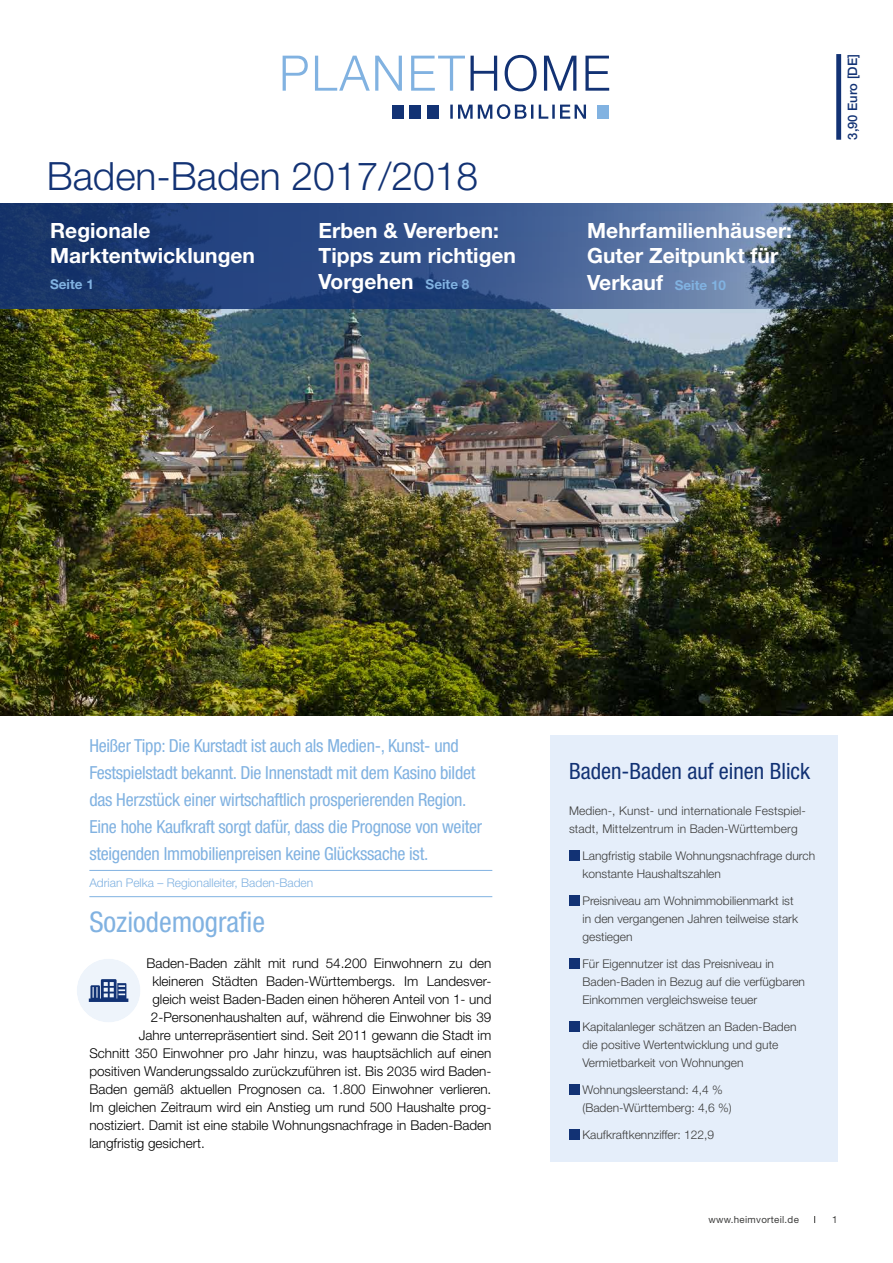
<style>
.page{position:relative;width:893px;height:1263px;background:#fff}
.page>*{position:absolute;margin:0;border:0;box-sizing:border-box;transform-origin:0 0}
.t1{font:300 39px "Helvetica Neue LT Std";color:#123274}
.t2{font:condensed 28.5px "Helvetica Neue LT Std";color:#81b2e1}
.t3{font:condensed 22.5px "Helvetica Neue LT Std";color:#123274}
.t4{font:700 21px/25.7px "Helvetica Neue LT Std";color:#fff}
.t5{font:condensed 18px/27px "Helvetica Neue LT Std";letter-spacing:-.015em;color:#81b2e1}
.t6{font:300 13.5px "Helvetica Neue LT Std";color:#000}
.t7{font:700 13.5px "Helvetica Neue LT Std";color:#81b2e1}
.t8{font:500 13.05px "Helvetica Neue LT Std";color:#123274}
.t9{font:300 12px/18px "Helvetica Neue LT Std";color:#3c3c3b}
.t10{font:300 12px "Helvetica Neue LT Std";color:#81b2e1}
.t11{font:9.75px "Helvetica Neue LT Std";letter-spacing:.03em;color:#3c3c3b}
.s1{font-size:13.5px;color:#81b2e1}
</style>
<div class="page">
<div style="left:77px;top:959px;width:63px;height:63px;background:#eef4fb;border-radius:50%"></div>
<svg style="left:89px;top:979px;width:39px;height:23px"></svg>
<div style="left:550px;top:735px;width:288px;height:426px;background:#e5eefa"></div>
<div style="left:569px;top:850px;width:10px;height:10px;background:#123274"></div>
<div style="left:569px;top:895px;width:10px;height:10px;background:#123274"></div>
<div style="left:569px;top:958px;width:10px;height:10px;background:#123274"></div>
<div style="left:569px;top:1021px;width:10px;height:10px;background:#123274"></div>
<div style="left:569px;top:1084px;width:10px;height:10px;background:#123274"></div>
<div style="left:569px;top:1129px;width:10px;height:10px;background:#123274"></div>
<hr style="left:89px;top:870px;width:403px;height:1px;background:#81b2e1">
<hr style="left:89px;top:896px;width:403px;height:1px;background:#81b2e1">
<img style="left:0;top:309px;width:893px;height:407px">
<div style="left:836px;top:54px;width:5px;height:86px;background:#123274"></div>
<svg style="left:471px;top:55px;width:138px;height:36px"></svg>
<svg style="left:283px;top:56px;width:182px;height:35px"></svg>
<div style="left:597px;top:105px;width:12px;height:14px;background:#81b2e1"></div>
<div style="left:392px;top:105px;width:12px;height:14px;background:#123274"></div>
<div style="left:409px;top:105px;width:12px;height:14px;background:#123274"></div>
<div style="left:427px;top:105px;width:12px;height:14px;background:#123274"></div>
<svg style="left:450px;top:104px;width:136px;height:15px"></svg>
<svg style="left:0;top:203px;width:893px;height:106px;background:#35507d"></svg>
<h1 class="t1" style="left:47px;top:152px;width:433px">Baden-Baden 2017/2018</h1>
<h3 class="t4" style="left:319px;top:217px;width:199px">Erben &amp; Vererben:<br>Tipps zum richtigen<br>Vorgehen <span class="s1">Seite 8</span></h3>
<h3 class="t4" style="left:587px;top:217px;width:206px;line-height:26.1px">Mehrfamilienhäuser:<br>Guter Zeitpunkt für<br>Verkauf <span class="s1">Seite 10</span></h3>
<h3 class="t4" style="left:50px;top:217px;width:206px;line-height:25.2px">Regionale<br>Marktentwicklungen</h3>
<p class="t7" style="left:50px;top:276px;width:45px">Seite 1</p>
<p class="t8" style="left:845px;top:140px;width:87px;rotate:-90deg">3,90 Euro [DE]</p>
<p class="t5" style="left:89px;top:732px;width:394px">Heißer Tipp: Die Kurstadt ist auch als Medien-, Kunst- und Festspielstadt bekannt. Die Innenstadt mit dem Kasino bildet das Herzstück einer wirtschaftlich prosperierenden Region.<br>Eine hohe Kaufkraft sorgt dafür, dass die Prognose von weiter steigenden Immobilienpreisen keine Glückssache ist.</p>
<p class="t10" style="left:89px;top:876px;width:225px">Adrian Pelka – Regionalleiter, Baden-Baden</p>
<h2 class="t2" style="left:89px;top:906px;width:177px">Soziodemografie</h2>
<p class="t6" style="left:146px;top:955px;width:347px">Baden-Baden zählt mit rund 54.200 Einwohnern zu den</p>
<p class="t6" style="left:152px;top:973px;width:340px">kleineren Städten Baden-Württembergs. Im Landesver-</p>
<p class="t6" style="left:152px;top:991px;width:340px">gleich weist Baden-Baden einen höheren Anteil von 1- und</p>
<p class="t6" style="left:151px;top:1009px;width:342px">2-Personenhaushalten auf, während die Einwohner bis 39</p>
<p class="t6" style="left:139px;top:1027px;width:354px">Jahre unterrepräsentiert sind. Seit 2011 gewann die Stadt im</p>
<p class="t6" style="left:89px;top:1045px;width:403px">Schnitt 350 Einwohner pro Jahr hinzu, was hauptsächlich auf einen</p>
<p class="t6" style="left:89px;top:1063px;width:403px">positiven Wanderungssaldo zurückzuführen ist. Bis 2035 wird Baden-</p>
<p class="t6" style="left:89px;top:1081px;width:403px">Baden gemäß aktuellen Prognosen ca. 1.800 Einwohner verlieren.</p>
<p class="t6" style="left:89px;top:1099px;width:403px">Im gleichen Zeitraum wird ein Anstieg um rund 500 Haushalte prog-</p>
<p class="t6" style="left:89px;top:1117px;width:404px">nostiziert. Damit ist eine stabile Wohnungsnachfrage in Baden-Baden</p>
<p class="t6" style="left:89px;top:1135px;width:117px">langfristig gesichert.</p>
<h3 class="t3" style="left:569px;top:758px;width:243px">Baden-Baden auf einen Blick</h3>
<p class="t9" style="left:569px;top:802px;width:239px">Medien-, Kunst- und internationale Festspiel&shy;stadt, Mittelzentrum in Baden-Württemberg</p>
<p class="t9" style="left:582px;top:847px;width:234px">Langfristig stabile Wohnungsnachfrage durch konstante Haushaltszahlen</p>
<p class="t9" style="left:582px;top:892px;width:217px">Preisniveau am Wohnimmobilienmarkt ist in den vergangenen Jahren teilweise stark gestiegen</p>
<p class="t9" style="left:582px;top:955px;width:224px">Für Eigennutzer ist das Preisniveau in<br>Baden-Baden in Bezug auf die verfügbaren<br>Einkommen vergleichsweise teuer</p>
<p class="t9" style="left:582px;top:1018px;width:216px">Kapitalanleger schätzen an Baden-Baden die positive Wertentwicklung und gute<br>Vermietbarkeit von Wohnungen</p>
<p class="t9" style="left:582px;top:1081px;width:151px">Wohnungsleerstand: 4,4 % (Baden-Württemberg: 4,6 %)</p>
<p class="t9" style="left:582px;top:1126px;width:133px">Kaufkraftkennziffer: 122,9</p>
<p class="t11" style="left:708px;top:1214px;width:92px">www.heimvorteil.de</p>
<p class="t11" style="left:832px;top:1214px;width:7px">1</p>
</div>
